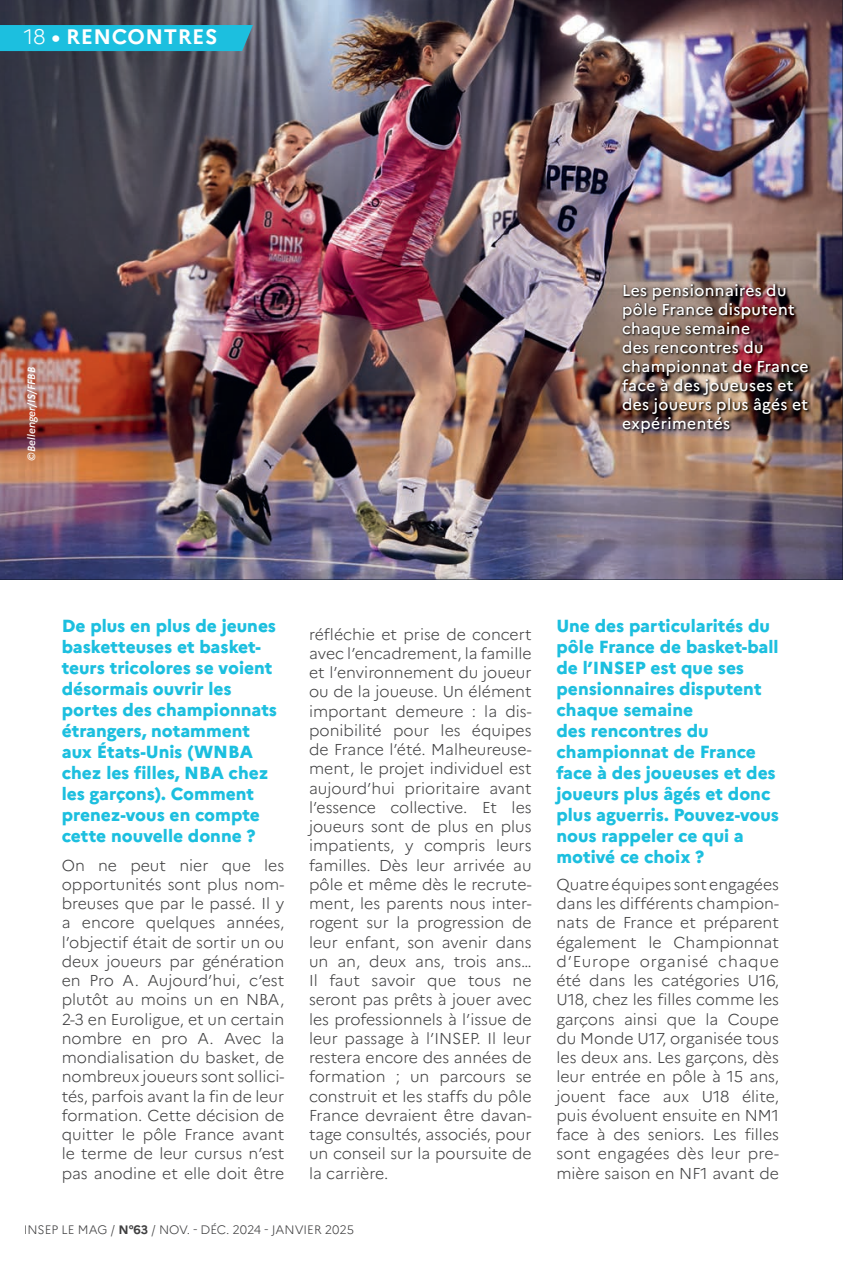
<style>
.page{position:relative;width:844px;height:1265px;background:#fff}
.page>*{position:absolute;margin:0;border:0;box-sizing:border-box;transform-origin:0 0}
.t1{font:700 21px "Marianne";letter-spacing:.025em;color:#fff}
.t2{font:800 17.5px/21px "Marianne";color:#1cbfdf}
.t3{font:300 15.75px/19.2px "Marianne";color:#3e3e3f;text-align:justify}
.t4{font:500 15.75px/18.9px "Marianne";letter-spacing:.025em;color:#fff}
.t5{font:300 12.25px "Marianne";color:#3f3f40}
.t6{font:italic 500 10.5px "Marianne";color:#fff}
.s1{font-weight:300}
.s2{font-weight:700}
</style>
<div class="page">
<img style="left:0;top:0;width:842px;height:579px">
<img style="left:620px;top:283px;width:191px;height:152px">
<div style="left:0;top:25px;width:253px;height:26px;background:#1cbfdf"></div>
<h1 class="t1" style="left:24px;top:24px;width:195px"><span class="s1">18</span> • RENCONTRES</h1>
<p class="t6" style="left:25px;top:461px;width:95px;rotate:-90deg">©Bellenger/IS/FFBB</p>
<p class="t4" style="left:622px;top:281px;width:188px">Les pensionnaires du pôle France disputent chaque semaine<br>des rencontres du championnat de France face à des joueuses et des joueurs plus âgés et expérimentés</p>
<p class="t2" style="left:62px;top:615px;width:217px">De plus en plus de jeunes basketteuses et basket&shy;teurs tricolores se voient désormais ouvrir les portes des championnats étrangers, notamment aux États-Unis (WNBA chez les filles, NBA chez les garçons). Comment prenez-vous en compte cette nouvelle donne ?</p>
<p class="t3" style="left:62px;top:855px;width:224px">On ne peut nier que les opportunités sont plus nom&shy;breuses que par le passé. Il y a encore quelques années, l’objectif était de sortir un ou deux joueurs par génération en Pro A. Aujourd’hui, c’est plutôt au moins un en NBA, 2-3 en Euroligue, et un certain nombre en pro A. Avec la mondialisation du basket, de nombreux joueurs sont sollici&shy;tés, parfois avant la fin de leur formation. Cette décision de quitter le pôle France avant le terme de leur cursus n’est pas anodine et elle doit être</p>
<p class="t3" style="left:309px;top:624px;width:224px">réfléchie et prise de concert avec l’encadrement, la famille et l’environnement du joueur ou de la joueuse. Un élément important demeure : la dis&shy;ponibilité pour les équipes de France l’été. Malheureuse&shy;ment, le projet individuel est aujourd’hui prioritaire avant l’essence collective. Et les joueurs sont de plus en plus impatients, y compris leurs familles. Dès leur arrivée au pôle et même dès le recrute&shy;ment, les parents nous inter&shy;rogent sur la progression de leur enfant, son avenir dans un an, deux ans, trois ans… Il faut savoir que tous ne seront pas prêts à jouer avec les professionnels à l’issue de leur passage à l’INSEP. Il leur restera encore des années de formation ; un parcours se construit et les staffs du pôle France devraient être davan&shy;tage consultés, associés, pour un conseil sur la poursuite de la carrière.</p>
<p class="t2" style="left:556px;top:615px;width:224px">Une des particularités du pôle France de basket-ball de l’INSEP est que ses pensionnaires disputent chaque semaine<br>des rencontres du championnat de France face à des joueuses et des joueurs plus âgés et donc plus aguerris. Pouvez-vous nous rappeler ce qui a motivé ce choix ?</p>
<p class="t3" style="left:556px;top:874px;width:224px">Quatre équipes sont engagées dans les différents champion&shy;nats de France et préparent également le Championnat d’Europe organisé chaque été dans les catégories U16, U18, chez les filles comme les garçons ainsi que la Coupe du Monde U17, organisée tous les deux ans. Les garçons, dès leur entrée en pôle à 15 ans, jouent face aux U18 élite, puis évoluent ensuite en NM1 face à des seniors. Les filles sont engagées dès leur pre&shy;mière saison en NF1 avant de</p>
<p class="t5" style="left:24px;top:1222px;width:332px">INSEP LE MAG / <span class="s2">N°63</span> / NOV. - DÉC. 2024 - JANVIER 2025</p>
</div>
